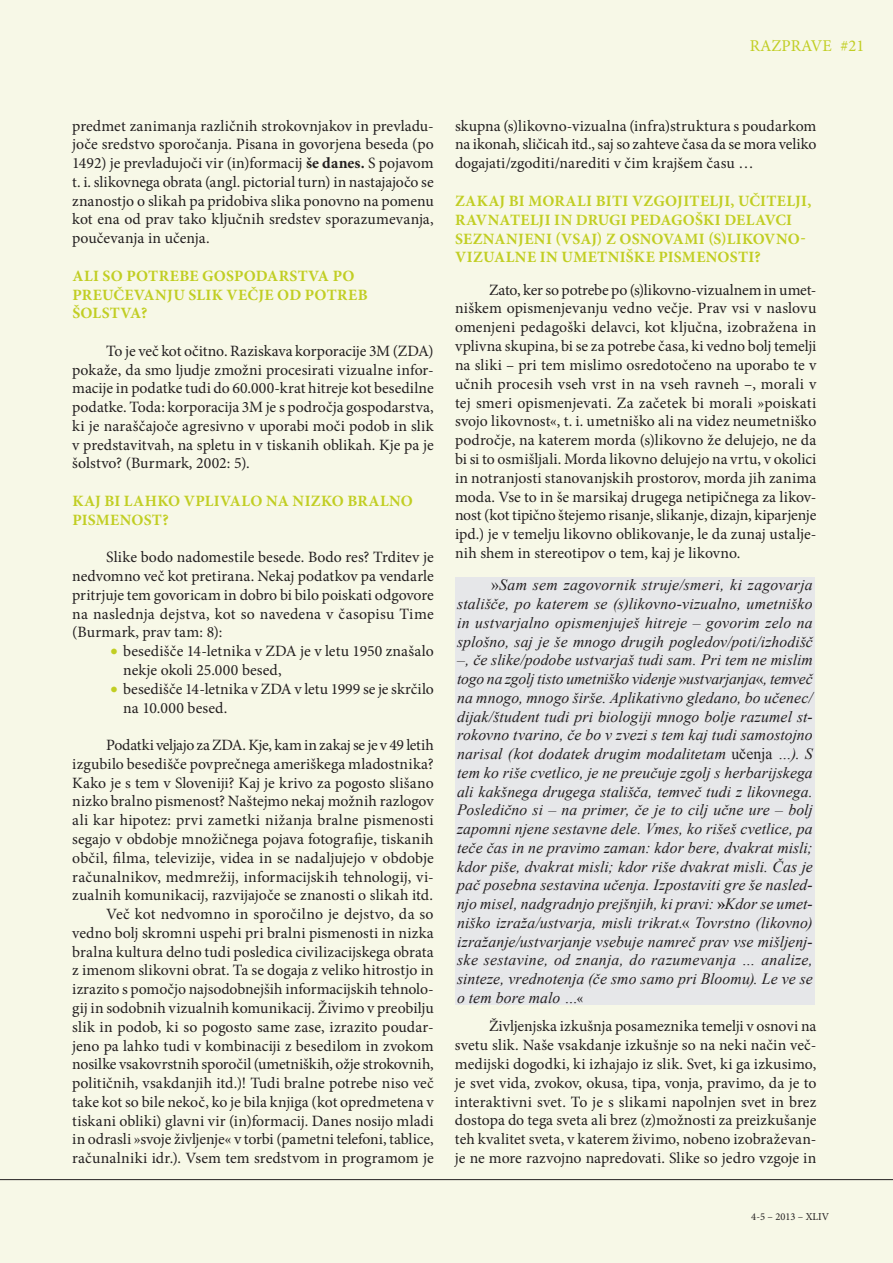
<style>
.page{position:relative;width:893px;height:1263px;background:#f7f8e7}
.page>*{position:absolute;margin:0;border:0;box-sizing:border-box;transform-origin:0 0}
.t1{font:16.5px "Minion Pro";color:#c1ce23}
.t2{font:15.75px/18.8px "Minion Pro";letter-spacing:.005em;color:#231f20;text-align:justify}
.t3{font:italic 15.75px/18.8px "Times New Roman";letter-spacing:.005em;color:#231f20;text-align:justify}
.t4{font:700 15.75px/18.8px "Minion Pro";letter-spacing:.02em;color:#c1ce23}
.t5{font:10.5px "Minion Pro";color:#231f20}
.s1{font-weight:700}
.s2{color:#c1ce23}
.s3{font-style:normal}
.s4{font-weight:700;font-style:normal}
.s5{font-family:"Minion Pro";font-style:normal}
</style>
<div class="page">
<hr style="left:0;top:1179px;width:893px;height:1px;background:#231f20">
<div style="left:455px;top:577px;width:360px;height:428px;background:#e6e7e9"></div>
<p class="t1" style="left:750px;top:35px;width:116px">RAZPRAVE #21</p>
<p class="t2" style="left:72px;top:116px;width:363px">predmet zanimanja različnih strokovnjakov in prevladu&shy;joče sredstvo sporočanja. Pisana in govorjena beseda (po 1492) je prevladujoči vir (in)formacij <span class="s1">še danes.</span> S pojavom t. i. slikovnega obrata (angl. pictorial turn) in nastajajočo se znanostjo o slikah pa pridobiva slika ponovno na pomenu kot ena od prav tako ključnih sredstev sporazumevanja, poučevanja in učenja.</p>
<p class="t4" style="left:72px;top:266px;width:297px">ALI SO POTREBE GOSPODARSTVA PO<br>PREUČEVANJU SLIK VEČJE OD POTREB<br>ŠOLSTVA?</p>
<p class="t2" style="left:72px;top:341px;width:363px;text-indent:34px">To je več kot očitno. Raziskava korporacije 3M (ZDA) pokaže, da smo ljudje zmožni procesirati vizualne infor&shy;macije in podatke tudi do 60.000-krat hitreje kot besedilne podatke. Toda: korporacija 3M je s področja gospodarstva, ki je naraščajoče agresivno v uporabi moči podob in slik v predstavitvah, na spletu in v tiskanih oblikah. Kje pa je šolstvo? (Burmark, 2002: 5).</p>
<p class="t4" style="left:72px;top:491px;width:342px">KAJ BI LAHKO VPLIVALO NA NIZKO BRALNO<br>PISMENOST?</p>
<p class="t2" style="left:72px;top:548px;width:363px;text-indent:34px">Slike bodo nadomestile besede. Bodo res? Trditev je nedvomno več kot pretirana. Nekaj podatkov pa vendarle pritrjuje tem govoricam in dobro bi bilo poiskati odgovore na naslednja dejstva, kot so navedena v časopisu Time (Burmark, prav tam: 8):</p>
<p class="t2" style="left:123px;top:642px;width:312px;text-indent:-13px"><span class="s2">•</span> besedišče 14-letnika v ZDA je v letu 1950 znašalo nekje okoli 25.000 besed,</p>
<p class="t2" style="left:123px;top:679px;width:312px;text-indent:-13px"><span class="s2">•</span> besedišče 14-letnika v ZDA v letu 1999 se je skrčilo na 10.000 besed.</p>
<p class="t2" style="left:72px;top:736px;width:363px;text-align:right">Podatki veljajo za ZDA. Kje, kam in zakaj se je v 49 letih izgubilo besedišče povprečnega ameriškega mladostnika?<br>Kako je s tem v Sloveniji? Kaj je krivo za pogosto slišano nizko bralno pismenost? Naštejmo nekaj možnih razlogov ali kar hipotez: prvi zametki nižanja bralne pismenosti segajo v obdobje množičnega pojava fotografije, tiskanih občil, filma, televizije, videa in se nadaljujejo v obdobje računalnikov, medmrežij, informacijskih tehnologij, vi&shy;zualnih komunikacij, razvijajoče se znanosti o slikah itd.<br>Več kot nedvomno in sporočilno je dejstvo, da so vedno bolj skromni uspehi pri bralni pismenosti in nizka bralna kultura delno tudi posledica civilizacijskega obrata z imenom slikovni obrat. Ta se dogaja z veliko hitrostjo in izrazito s pomočjo najsodobnejših informacijskih tehnolo&shy;gij in sodobnih vizualnih komunikacij. Živimo v preobilju slik in podob, ki so pogosto same zase, izrazito poudar&shy;jeno pa lahko tudi v kombinaciji z besedilom in zvokom nosilke vsakovrstnih sporočil (umetniških, ožje strokovnih, političnih, vsakdanjih itd.)! Tudi bralne potrebe niso več take kot so bile nekoč, ko je bila knjiga (kot opredmetena v tiskani obliki) glavni vir (in)formacij. Danes nosijo mladi in odrasli »svoje življenje« v torbi (pametni telefoni, tablice, računalniki idr.). Vsem tem sredstvom in programom je</p>
<p class="t2" style="left:455px;top:116px;width:363px">skupna (s)likovno-vizualna (infra)struktura s poudarkom na ikonah, sličicah itd., saj so zahteve časa da se mora veliko dogajati/zgoditi/narediti v čim krajšem času …</p>
<p class="t4" style="left:455px;top:191px;width:358px">ZAKAJ BI MORALI BITI VZGOJITELJI, UČITELJI, RAVNATELJI IN DRUGI PEDAGOŠKI DELAVCI SEZNANJENI (VSAJ) Z OSNOVAMI (S)LIKOVNO-VIZUALNE IN UMETNIŠKE PISMENOSTI?</p>
<p class="t2" style="left:455px;top:280px;width:363px;text-indent:34px">Zato, ker so potrebe po (s)likovno-vizualnem in umet&shy;niškem opismenjevanju vedno večje. Prav vsi v naslovu omenjeni pedagoški delavci, kot ključna, izobražena in vplivna skupina, bi se za potrebe časa, ki vedno bolj temelji na sliki – pri tem mislimo osredotočeno na uporabo te v učnih procesih vseh vrst in na vseh ravneh –, morali v tej smeri opismenjevati. Za začetek bi morali »poiskati svojo likovnost«, t. i. umetniško ali na videz neumetniško področje, na katerem morda (s)likovno že delujejo, ne da bi si to osmišljali. Morda likovno delujejo na vrtu, v okolici in notranjosti stanovanjskih prostorov, morda jih zanima moda. Vse to in še marsikaj drugega netipičnega za likov&shy;nost (kot tipično štejemo risanje, slikanje, dizajn, kiparjenje ipd.) je v temelju likovno oblikovanje, le da zunaj ustalje&shy;nih shem in stereotipov o tem, kaj je likovno.</p>
<p class="t3" style="left:457px;top:575px;width:357px;text-indent:34px"><span class="s3">»</span>Sam sem zagovornik struje/smeri, ki zagovarja stališče, po katerem se (s)likovno-vizualno, umetniško in ustvarjalno opismenjuješ hitreje – govorim zelo na splošno, saj je še mnogo drugih pogledov/poti/izhodišč –, če slike/podobe ustvarjaš tudi sam. Pri tem ne mislim togo na zgolj tisto umetniško videnje <span class="s3">»</span>ustvarjanja<span class="s3">«</span>, temveč na mnogo, mnogo širše. Aplikativno gledano, bo učenec/ dijak/študent tudi pri biologiji mnogo bolje razumel st&shy;rokovno tvarino, če bo v zvezi s tem kaj tudi samostojno narisal (kot dodatek drugim modalitetam <span class="s3">učenja</span> …). S tem ko riše cvetlico, je ne preučuje zgolj s herbarijskega ali kakšnega drugega stališča, temveč tudi z likovnega.<br>Posledično si – na primer, če je to cilj učne ure – bolj zapomni njene sestavne dele. Vmes, ko rišeš cvetlice, pa teče čas in ne pravimo zaman: kdor bere, dvakrat misli; kdor piše, dvakrat misli; kdor riše dvakrat misli. Čas je pač posebna sestavina učenja. Izpostaviti gre še nasled&shy;njo misel, nadgradnjo prejšnjih, ki pravi: <span class="s4">»</span>Kdor se umet&shy;niško izraža/ustvarja, misli trikrat.<span class="s3">«</span> Tovrstno (likovno) izražanje/ustvarjanje vsebuje namreč prav vse mišljenj&shy;ske sestavine, od znanja, do razumevanja … analize, sinteze, vrednotenja (če smo samo pri Bloomu). Le ve se o tem bore malo …<span class="s5">«</span></p>
<p class="t2" style="left:455px;top:1017px;width:363px;text-indent:34px">Življenjska izkušnja posameznika temelji v osnovi na svetu slik. Naše vsakdanje izkušnje so na neki način več&shy;medijski dogodki, ki izhajajo iz slik. Svet, ki ga izkusimo, je svet vida, zvokov, okusa, tipa, vonja, pravimo, da je to interaktivni svet. To je s slikami napolnjen svet in brez dostopa do tega sveta ali brez (z)možnosti za preizkušanje teh kvalitet sveta, v katerem živimo, nobeno izobraževan&shy;je ne more razvojno napredovati. Slike so jedro vzgoje in</p>
<p class="t5" style="left:751px;top:1210px;width:79px">4-5 – 2013 – XLIV</p>
</div>
